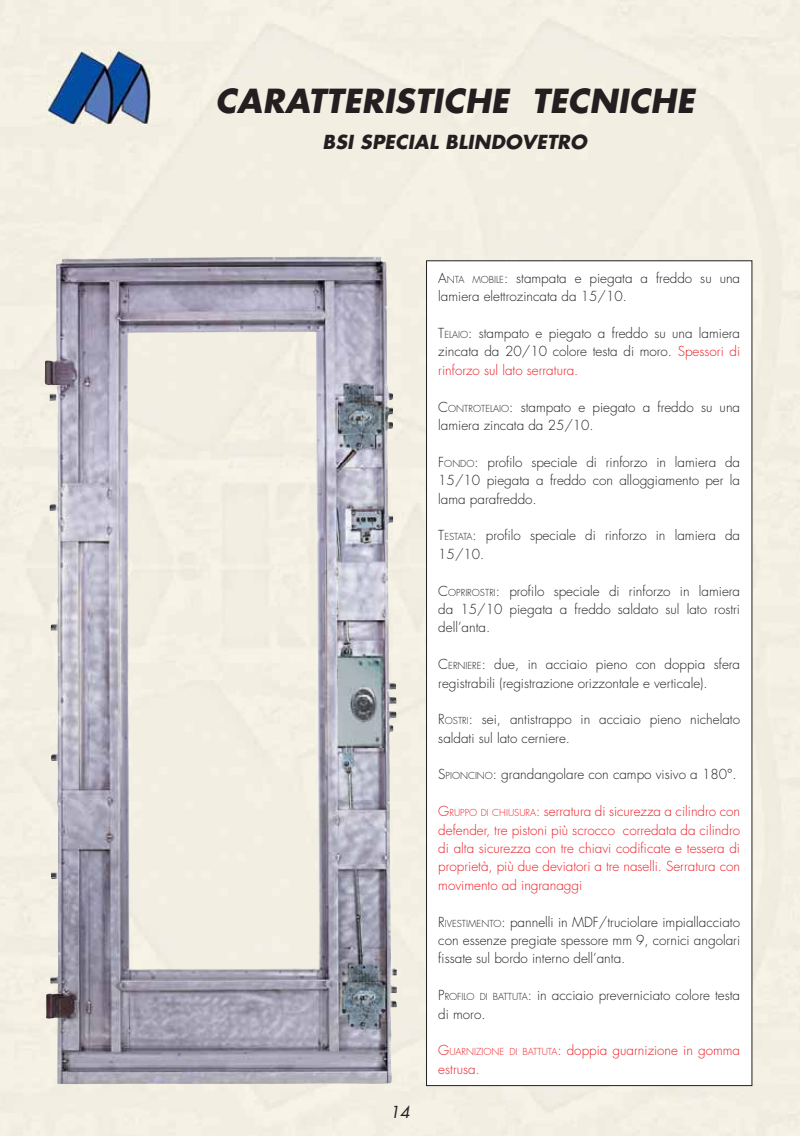
<style>
.page{position:relative;width:800px;height:1136px;background:#fff}
.page>*{position:absolute;margin:0;border:0;box-sizing:border-box;transform-origin:0 0}
.t1{font:italic 700 32.25px "Futura";letter-spacing:.01em;color:#231f20}
.t2{font:italic 700 18.75px "Futura";letter-spacing:.01em;color:#231f20}
.t3{font:italic 16.2px "Futura";color:#231f20}
.t4{font:300 13.5px/18.5px "Futura";color:#231f20}
.t5{font:300 13.5px/18.5px "Futura";color:#ed1c24;text-align:justify}
.s1{font-size:9.45px}
.s2{color:#ed1c24}
</style>
<div class="page">
<div style="left:0;top:75px;width:76px;height:1060px;background:#f3efe3"></div>
<div style="left:125px;top:75px;width:674px;height:1060px;background:#f2eee2"></div>
<img style="left:48px;top:50px;width:104px;height:75px">
<img style="left:46px;top:255px;width:351px;height:829px">
<div style="left:426px;top:261px;width:325px;height:824px;background:#fff"></div>
<h1 class="t1" style="left:215px;top:85px;width:480px">CARATTERISTICHE TECNICHE</h1>
<h2 class="t2" style="left:322px;top:133px;width:266px">BSI SPECIAL BLINDOVETRO</h2>
<p class="t3" style="left:390px;top:1101px;width:21px">14</p>
<p class="t4" style="left:438px;top:269px;width:303px">A<span class="s1">NTA MOBILE</span>: stampata e piegata a freddo su una lamiera elettrozincata da 15/10.</p>
<p class="t4" style="left:438px;top:325px;width:303px;text-align:justify">T<span class="s1">ELAIO</span>: stampato e piegato a freddo su una lamiera zincata da 20/10 colore testa di moro. <span class="s2">Spessori di rinforzo sul lato serratura.</span></p>
<p class="t4" style="left:438px;top:398px;width:303px">C<span class="s1">ONTROTELAIO</span>: stampato e piegato a freddo su una lamiera zincata da 25/10.</p>
<p class="t4" style="left:438px;top:453px;width:303px;text-align:justify">F<span class="s1">ONDO</span>: profilo speciale di rinforzo in lamiera da 15/10 piegata a freddo con alloggiamento per la lama parafreddo.</p>
<p class="t4" style="left:438px;top:527px;width:303px">T<span class="s1">ESTATA</span>: profilo speciale di rinforzo in lamiera da<br>15/10.</p>
<p class="t4" style="left:438px;top:582px;width:303px;text-align:justify">C<span class="s1">OPRIROSTRI</span>: profilo speciale di rinforzo in lamiera da 15/10 piegata a freddo saldato sul lato rostri dell’anta.</p>
<p class="t4" style="left:438px;top:656px;width:303px">C<span class="s1">ERNIERE</span>: due, in acciaio pieno con doppia sfera registrabili (registrazione orizzontale e verticale).</p>
<p class="t4" style="left:438px;top:711px;width:303px">R<span class="s1">OSTRI</span>: sei, antistrappo in acciaio pieno nichelato saldati sul lato cerniere.</p>
<p class="t4" style="left:438px;top:766px;width:300px">S<span class="s1">PIONCINO</span>: grandangolare con campo visivo a 180°.</p>
<p class="t5" style="left:438px;top:803px;width:303px">G<span class="s1">RUPPO DI CHIUSURA</span>: serratura di sicurezza a cilindro con defender, tre pistoni più scrocco corredata da cilindro di alta sicurezza con tre chiavi codificate e tessera di proprietà, più due deviatori a tre naselli. Serratura con movimento ad ingranaggi</p>
<p class="t4" style="left:438px;top:913px;width:303px;text-align:justify">R<span class="s1">IVESTIMENTO</span>: pannelli in MDF/truciolare impiallacciato con essenze pregiate spessore mm 9, cornici angolari fissate sul bordo interno dell’anta.</p>
<p class="t4" style="left:438px;top:987px;width:303px">P<span class="s1">ROFILO DI BATTUTA</span>: in acciaio preverniciato colore testa di moro.</p>
<p class="t5" style="left:438px;top:1042px;width:303px">G<span class="s1">UARNIZIONE DI BATTUTA</span>: doppia guarnizione in gomma estrusa.</p>
</div>
